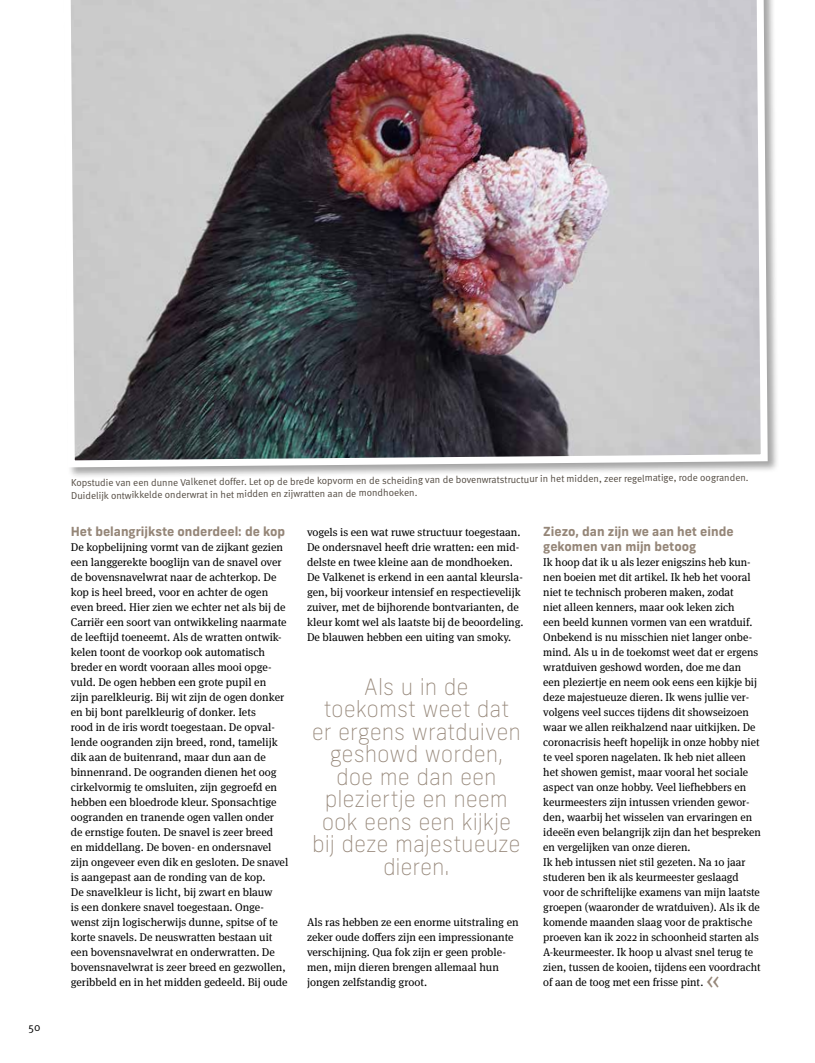
<style>
.page{position:relative;width:815px;height:1063px;background:#fff}
.page>*{position:absolute;margin:0;border:0;box-sizing:border-box;transform-origin:0 0}
.t1{font:26.25px "Meta Serif OT";color:#958678}
.t2{font:100 22.5px/22.5px "Frank New";letter-spacing:-.005em;color:#958678;text-align:center}
.t3{font:700 12.5px/15px "Frank New";color:#958678}
.t4{font:11.25px/15px "Meta Serif OT";color:#000}
.t5{font:11.25px "Meta Normal";color:#000}
.t6{font:10px/14.1px "Meta Normal";letter-spacing:-.01em;color:#544c43}
</style>
<div class="page">
<hr style="left:814px;top:0;width:1px;height:1063px;background:#fdede9">
<div style="left:62px;top:0;width:717px;height:479px;background:#000;opacity:.35"></div>
<img style="left:62px;top:0;width:709px;height:471px">
<p class="t5" style="left:29px;top:1020px;width:13px">50</p>
<p class="t6" style="left:71px;top:473px;width:679px">Kopstudie van een dunne Valkenet doffer. Let op de brede kopvorm en de scheiding van de bovenwratstructuur in het midden, zeer regelmatige, rode oogranden.<br>Duidelijk ontwikkelde onderwrat in het midden en zijwratten aan de mondhoeken.</p>
<p class="t3" style="left:71px;top:524px;width:216px">Het belangrijkste onderdeel: de kop</p>
<p class="t4" style="left:71px;top:540px;width:219px">De kopbelijning vormt van de zijkant gezien een langgerekte booglijn van de snavel over de bovensnavelwrat naar de achterkop. De kop is heel breed, voor en achter de ogen even breed. Hier zien we echter net als bij de Carriër een soort van ontwikkeling naarmate de leeftijd toeneemt. Als de wratten ontwik&shy;kelen toont de voorkop ook automatisch breder en wordt vooraan alles mooi opge&shy;vuld. De ogen hebben een grote pupil en<br>zijn parelkleurig. Bij wit zijn de ogen donker en bij bont parelkleurig of donker. Iets<br>rood in de iris wordt toegestaan. De opval&shy;lende oogranden zijn breed, rond, tamelijk dik aan de buitenrand, maar dun aan de binnenrand. De oogranden dienen het oog cirkelvormig te omsluiten, zijn gegroefd en hebben een bloedrode kleur. Sponsachtige oogranden en tranende ogen vallen onder de ernstige fouten. De snavel is zeer breed<br>en middellang. De boven- en ondersnavel zijn ongeveer even dik en gesloten. De snavel is aangepast aan de ronding van de kop.<br>De snavelkleur is licht, bij zwart en blauw<br>is een donkere snavel toegestaan. Onge&shy;wenst zijn logischerwijs dunne, spitse of te korte snavels. De neuswratten bestaan uit een bovensnavelwrat en onderwratten. De bovensnavelwrat is zeer breed en gezwollen, geribbeld en in het midden gedeeld. Bij oude</p>
<p class="t4" style="left:307px;top:525px;width:218px">vogels is een wat ruwe structuur toegestaan.<br>De ondersnavel heeft drie wratten: een mid&shy;delste en twee kleine aan de mondhoeken.<br>De Valkenet is erkend in een aantal kleursla&shy;gen, bij voorkeur intensief en respectievelijk zuiver, met de bijhorende bontvarianten, de kleur komt wel als laatste bij de beoordeling.<br>De blauwen hebben een uiting van smoky.</p>
<h2 class="t2" style="left:312px;top:675px;width:210px">Als u in de<br>toekomst weet dat er ergens wratduiven geshowd worden, doe me dan een pleziertje en neem ook eens een kijkje bij deze majestueuze dieren.</h2>
<p class="t4" style="left:307px;top:915px;width:213px">Als ras hebben ze een enorme uitstraling en zeker oude doffers zijn een impressionante verschijning. Qua fok zijn er geen proble&shy;men, mijn dieren brengen allemaal hun jongen zelfstandig groot.</p>
<p class="t3" style="left:543px;top:524px;width:192px">Ziezo, dan zijn we aan het einde gekomen van mijn betoog</p>
<p class="t4" style="left:543px;top:555px;width:219px">Ik hoop dat ik u als lezer enigszins heb kun&shy;nen boeien met dit artikel. Ik heb het vooral niet te technisch proberen maken, zodat<br>niet alleen kenners, maar ook leken zich<br>een beeld kunnen vormen van een wratduif.<br>Onbekend is nu misschien niet langer onbe&shy;mind. Als u in de toekomst weet dat er ergens wratduiven geshowd worden, doe me dan een pleziertje en neem ook eens een kijkje bij deze majestueuze dieren. Ik wens jullie ver&shy;volgens veel succes tijdens dit showseizoen waar we allen reikhalzend naar uitkijken. De coronacrisis heeft hopelijk in onze hobby niet te veel sporen nagelaten. Ik heb niet alleen het showen gemist, maar vooral het sociale aspect van onze hobby. Veel liefhebbers en keurmeesters zijn intussen vrienden gewor&shy;den, waarbij het wisselen van ervaringen en ideeën even belangrijk zijn dan het bespreken en vergelijken van onze dieren.<br>Ik heb intussen niet stil gezeten. Na 10 jaar studeren ben ik als keurmeester geslaagd voor de schriftelijke examens van mijn laatste groepen (waaronder de wratduiven). Als ik de komende maanden slaag voor de praktische proeven kan ik 2022 in schoonheid starten als A-keurmeester. Ik hoop u alvast snel terug te zien, tussen de kooien, tijdens een voordracht of aan de toog met een frisse pint.</p>
<h1 class="t1" style="left:706px;top:967px;width:16px">‹‹</h1>
</div>
